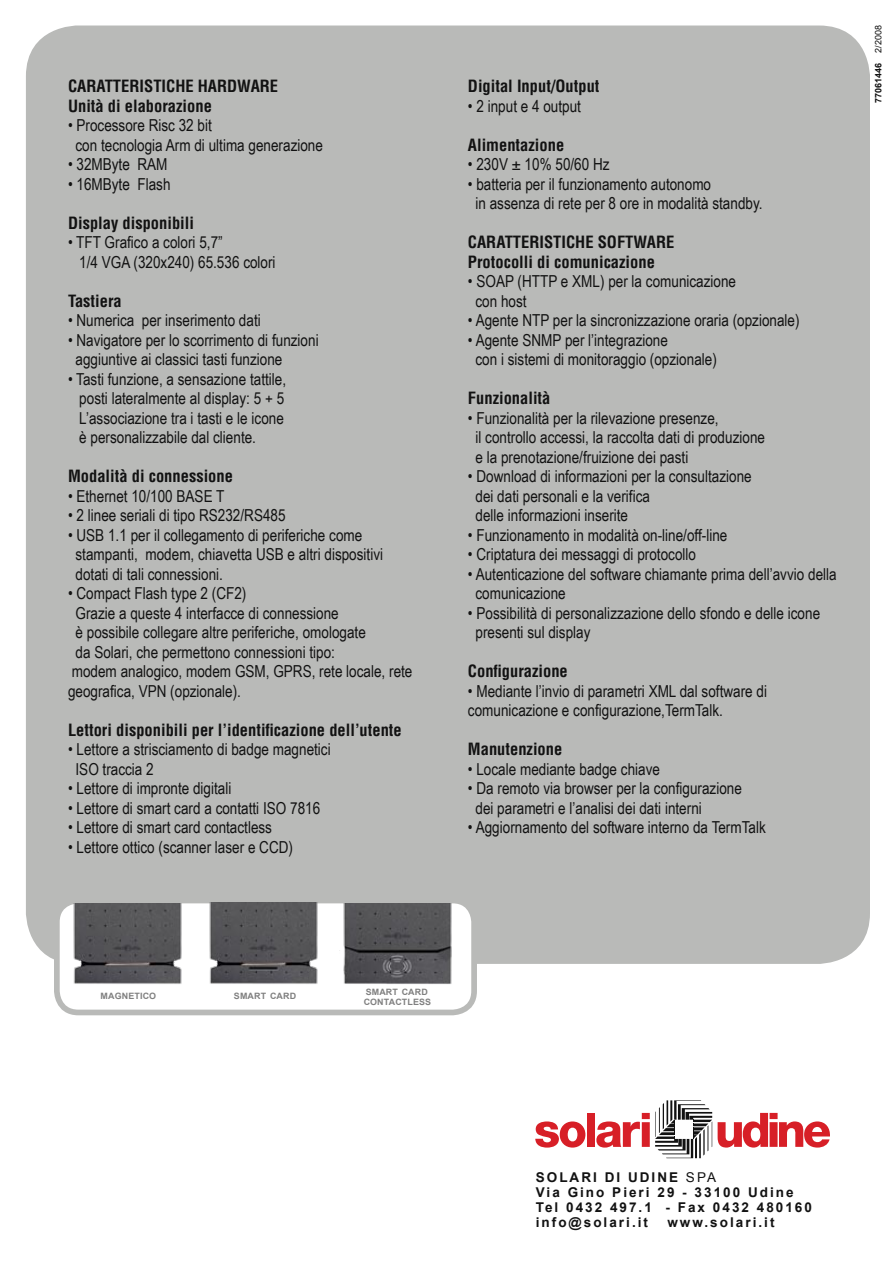
<style>
.page{position:relative;width:893px;height:1263px;background:#fff}
.page>*{position:absolute;margin:0;border:0;box-sizing:border-box;transform-origin:0 0}
.t1{font:16.5px/19.5px "Arial Narrow";color:#121212}
.t2{font:700 condensed 16.5px "Helvetica";color:#121212}
.t3{font:700 13.5px "Arial";letter-spacing:.15em;color:#121212}
.t4{font:700 9px "Arial";color:#121212}
.t5{font:700 8.7px "Arial";letter-spacing:.015em;color:#808080}
.s1{font-weight:400}
</style>
<div class="page">
<div style="left:26px;top:26px;width:844px;height:938px;background:#b9bab8;border-radius:51px"></div>
<div style="left:57px;top:900px;width:417px;height:112px;background:#fff;border-radius:22px"></div>
<div style="left:54px;top:898px;width:423px;height:117px;border:6px solid #b9bab8;border-radius:22px"></div>
<svg style="left:535px;top:1121px;width:50px;height:26px"></svg>
<div style="left:587px;top:1113px;width:8px;height:34px;background:#d71f27"></div>
<svg style="left:596px;top:1100px;width:234px;height:58px"></svg>
<img style="left:69px;top:903px;width:115px;height:81px">
<img style="left:339px;top:904px;width:115px;height:80px">
<img style="left:206px;top:903px;width:114px;height:81px">
<p class="t2" style="left:68px;top:76px;width:212px">Caratteristiche hardware</p>
<p class="t2" style="left:68px;top:96px;width:145px">Unità di elaborazione</p>
<p class="t1" style="left:68px;top:115px;width:145px">• Processore Risc 32 bit</p>
<p class="t1" style="left:76px;top:135px;width:249px">con tecnologia Arm di ultima generazione</p>
<p class="t1" style="left:68px;top:154px;width:101px">• 32MByte RAM</p>
<p class="t1" style="left:68px;top:174px;width:104px">• 16MByte Flash</p>
<p class="t2" style="left:68px;top:213px;width:128px">Display disponibili</p>
<p class="t1" style="left:68px;top:232px;width:156px">• TFT Grafico a colori 5,7”</p>
<p class="t1" style="left:79px;top:252px;width:198px">1/4 VGA (320x240) 65.536 colori</p>
<p class="t2" style="left:68px;top:291px;width:55px">Tastiera</p>
<p class="t1" style="left:68px;top:310px;width:194px">• Numerica per inserimento dati</p>
<p class="t1" style="left:68px;top:330px;width:252px">• Navigatore per lo scorrimento di funzioni</p>
<p class="t1" style="left:76px;top:349px;width:208px">aggiuntive ai classici tasti funzione</p>
<p class="t1" style="left:68px;top:369px;width:220px">• Tasti funzione, a sensazione tattile,</p>
<p class="t1" style="left:79px;top:388px;width:206px">posti lateralmente al display: 5 + 5</p>
<p class="t1" style="left:79px;top:408px;width:206px">L’associazione tra i tasti e le icone</p>
<p class="t1" style="left:79px;top:427px;width:178px">è personalizzabile dal cliente.</p>
<p class="t2" style="left:68px;top:466px;width:167px">Modalità di connessione</p>
<p class="t1" style="left:68px;top:486px;width:158px">• Ethernet 10/100 BASE T</p>
<p class="t1" style="left:68px;top:505px;width:219px">• 2 linee seriali di tipo RS232/RS485</p>
<p class="t1" style="left:68px;top:525px;width:296px">• USB 1.1 per il collegamento di periferiche come</p>
<p class="t1" style="left:76px;top:544px;width:309px">stampanti, modem, chiavetta USB e altri dispositivi</p>
<p class="t1" style="left:76px;top:564px;width:149px">dotati di tali connessioni.</p>
<p class="t1" style="left:68px;top:583px;width:180px">• Compact Flash type 2 (CF2)</p>
<p class="t1" style="left:76px;top:603px;width:265px">Grazie a queste 4 interfacce di connessione</p>
<p class="t1" style="left:76px;top:622px;width:292px">è possibile collegare altre periferiche, omologate</p>
<p class="t1" style="left:76px;top:642px;width:261px">da Solari, che permettono connessioni tipo:</p>
<p class="t1" style="left:68px;top:661px;width:346px">modem analogico, modem GSM, GPRS, rete locale, rete geografica, VPN (opzionale).</p>
<p class="t2" style="left:68px;top:720px;width:335px">Lettori disponibili per l’identificazione dell’utente</p>
<p class="t1" style="left:68px;top:739px;width:264px">• Lettore a strisciamento di badge magnetici</p>
<p class="t1" style="left:76px;top:759px;width:80px">ISO traccia 2</p>
<p class="t1" style="left:68px;top:778px;width:165px">• Lettore di impronte digitali</p>
<p class="t1" style="left:68px;top:798px;width:254px">• Lettore di smart card a contatti ISO 7816</p>
<p class="t1" style="left:68px;top:817px;width:206px">• Lettore di smart card contactless</p>
<p class="t1" style="left:68px;top:837px;width:227px">• Lettore ottico (scanner laser e CCD)</p>
<p class="t2" style="left:468px;top:76px;width:133px">Digital Input/Output</p>
<p class="t1" style="left:468px;top:96px;width:115px">• 2 input e 4 output</p>
<p class="t2" style="left:468px;top:135px;width:98px">Alimentazione</p>
<p class="t1" style="left:468px;top:154px;width:143px">• 230V ± 10% 50/60 Hz</p>
<p class="t1" style="left:468px;top:174px;width:245px">• batteria per il funzionamento autonomo</p>
<p class="t1" style="left:475px;top:193px;width:289px">in assenza di rete per 8 ore in modalità standby.</p>
<p class="t2" style="left:468px;top:232px;width:208px">Caratteristiche software</p>
<p class="t2" style="left:468px;top:252px;width:189px">Protocolli di comunicazione</p>
<p class="t1" style="left:468px;top:271px;width:270px">• SOAP (HTTP e XML) per la comunicazione</p>
<p class="t1" style="left:475px;top:291px;width:53px">con host</p>
<p class="t1" style="left:468px;top:310px;width:333px">• Agente NTP per la sincronizzazione oraria (opzionale)</p>
<p class="t1" style="left:468px;top:330px;width:202px">• Agente SNMP per l’integrazione</p>
<p class="t1" style="left:475px;top:349px;width:243px">con i sistemi di monitoraggio (opzionale)</p>
<p class="t2" style="left:468px;top:388px;width:84px">Funzionalità</p>
<p class="t1" style="left:468px;top:408px;width:252px">• Funzionalità per la rilevazione presenze,</p>
<p class="t1" style="left:475px;top:427px;width:291px">il controllo accessi, la raccolta dati di produzione</p>
<p class="t1" style="left:475px;top:447px;width:214px">e la prenotazione/fruizione dei pasti</p>
<p class="t1" style="left:468px;top:466px;width:285px">• Download di informazioni per la consultazione</p>
<p class="t1" style="left:475px;top:486px;width:176px">dei dati personali e la verifica</p>
<p class="t1" style="left:475px;top:505px;width:154px">delle informazioni inserite</p>
<p class="t1" style="left:468px;top:525px;width:261px">• Funzionamento in modalità on-line/off-line</p>
<p class="t1" style="left:468px;top:544px;width:230px">• Criptatura dei messaggi di protocollo</p>
<p class="t1" style="left:468px;top:564px;width:370px">• Autenticazione del software chiamante prima dell’avvio della</p>
<p class="t1" style="left:475px;top:583px;width:92px">comunicazione</p>
<p class="t1" style="left:468px;top:603px;width:354px">• Possibilità di personalizzazione dello sfondo e delle icone</p>
<p class="t1" style="left:475px;top:622px;width:117px">presenti sul display</p>
<p class="t2" style="left:468px;top:661px;width:101px">Configurazione</p>
<p class="t1" style="left:468px;top:681px;width:301px">• Mediante l’invio di parametri XML dal software di comunicazione e configurazione,TermTalk.</p>
<p class="t2" style="left:468px;top:739px;width:96px">Manutenzione</p>
<p class="t1" style="left:468px;top:759px;width:194px">• Locale mediante badge chiave</p>
<p class="t1" style="left:468px;top:778px;width:275px">• Da remoto via browser per la configurazione</p>
<p class="t1" style="left:475px;top:798px;width:228px">dei parametri e l’analisi dei dati interni</p>
<p class="t1" style="left:468px;top:817px;width:299px">• Aggiornamento del software interno da TermTalk</p>
<p class="t4" style="left:873px;top:103px;width:79px;rotate:-90deg">77061446 <span class="s1">2/2008</span></p>
<p class="t5" style="left:101px;top:991px;width:57px">MAGNETICO</p>
<p class="t5" style="left:234px;top:991px;width:64px">SMART CARD</p>
<p class="t5" style="left:366px;top:987px;width:64px">SMART CARD</p>
<p class="t5" style="left:364px;top:997px;width:69px">CONTACTLESS</p>
<p class="t3" style="left:536px;top:1170px;width:182px">SOLARI DI UDINE <span class="s1">SPA</span></p>
<p class="t3" style="left:536px;top:1185px;width:259px">VIA GINO PIERI 29 - 33100 UDINE</p>
<p class="t3" style="left:536px;top:1200px;width:278px">TEL 0432 497.1 - FAX 0432 480160</p>
<p class="t3" style="left:536px;top:1215px;width:114px">INFO@SOLARI.IT</p>
<p class="t3" style="left:667px;top:1215px;width:109px">WWW.SOLARI.IT</p>
</div>
